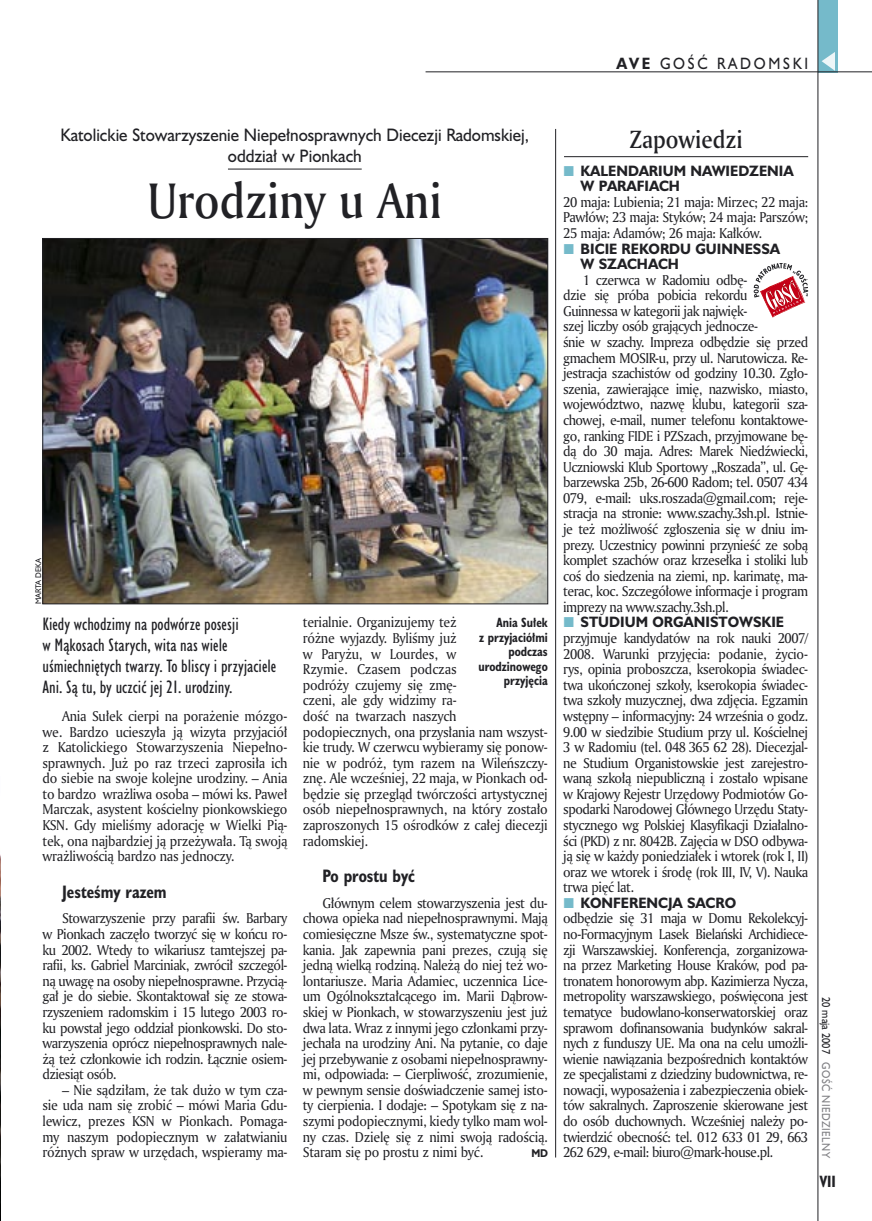
<style>
.page{position:relative;width:872px;height:1221px;background:#fff}
.page>*{position:absolute;margin:0;border:0;box-sizing:border-box;transform-origin:0 0}
._05a_tytyl_AmMd_32_pt{font:48px "Amerigo Md PL";color:#212125;scale:.9 1}
._05d_tytyl_Kronika_AmMd_16_pt{font:24px "Amerigo Md PL";color:#212125;scale:.9 1}
._06-4_lead_lokal_HuCn_11_pt{font:16.5px/21px "Humanst 521 Cn PL";color:#212125}
._04-3_nadtytul_lokal{font:16.5px/21px "Humanst 521 PL";color:#212125;text-align:center;scale:.94 1}
._04_srodtytul_HuCB_11_pt{font:700 16.5px "Humanst 521 Cn PL";color:#212125;scale:.94 1}
._15b_temat_prawo{font:15px "Humanst 521 PL";letter-spacing:.2em;color:#212125;scale:.9 1}
._17_pagina_prawa{font:700 15px "Humanst 521 Cn PL";color:#212125;scale:.94 1}
._01_body_tekst{font:13.8px/15.6px "Amerigo PL";letter-spacing:-.04em;color:#212125;text-align:justify;scale:.94 1}
._01_body_tekst-2{font:13.8px/15.6px "Amerigo PL";letter-spacing:-.02em;color:#212125;scale:.94 1}
._03_body_bez_akapitu{font:700 13.8px/15.6px "Humanst 521 PL";color:#212125;scale:.94 1}
._09_podpis_zdjecia_HuCnB{font:700 12.3px/14.4px "Humanst 521 Cn PL";color:#212125;text-align:right;scale:.94 1}
._19a_data_prawa_GOSC{font:10.5px "Humanst 521 PL";letter-spacing:.05em;color:#7f7f83;scale:.9 1}
._19_data_prawa{font:10.5px "Humanst 521 PL";color:#212125;scale:.9 1}
._01_body_tekst-3{font:700 10.35px "Humanst 521 PL";color:#212125;scale:.9 1}
._09a_autor_zdjecia_Hu_5_pt{font:7.5px "Humanst 521 PL";color:#212125;scale:.94 1}
.s1{font-weight:700}
</style>
<div class="page">
<div style="left:818px;top:0;width:19px;height:72px;background:#75baca"></div>
<hr style="left:817px;top:0;width:1px;height:1220px;background:#212125">
<svg style="left:821px;top:52px;width:14px;height:19px"></svg>
<hr style="left:425px;top:72px;width:447px;height:1px;background:#212125">
<hr style="left:564px;top:156px;width:244px;height:1px;background:#212125">
<hr style="left:555px;top:129px;width:1px;height:1028px;background:#212125">
<hr style="left:228px;top:169px;width:134px;height:1px;background:#212125">
<img style="left:45px;top:240px;width:501px;height:362px">
<svg style="left:753px;top:263px;width:55px;height:54px"></svg>
<img style="left:0;top:854px;width:1px;height:366px">
<p class="_15b_temat_prawo" style="left:616px;top:53px;width:215px"><span class="s1">AVE</span> GOŚĆ RADOMSKI</p>
<p class="_04-3_nadtytul_lokal" style="left:61px;top:124px;width:500px">Katolickie Stowarzyszenie Niepełnosprawnych Diecezji Radomskiej, oddział w Pionkach</p>
<p class="_05a_tytyl_AmMd_32_pt" style="left:148px;top:168px;width:328px">Urodziny u Ani</p>
<p class="_09a_autor_zdjecia_Hu_5_pt" style="left:33px;top:604px;width:51px;rotate:-90deg">MARTA DEKA</p>
<p class="_06-4_lead_lokal_HuCn_11_pt" style="left:43px;top:613px;width:235px">Kiedy wchodzimy na podwórze posesji<br>w Mąkosach Starych, wita nas wiele uśmiechniętych twarzy. To bliscy i przyjaciele Ani. Są tu, by uczcić jej 21. urodziny.</p>
<p class="_01_body_tekst" style="left:43px;top:707px;width:262px;text-indent:20px">Ania Sułek cierpi na porażenie mózgo&shy;we. Bardzo ucieszyła ją wizyta przyjaciół z Katolickiego Stowarzyszenia Niepełno&shy;sprawnych. Już po raz trzeci zaprosiła ich do siebie na swoje kolejne urodziny. – Ania to bardzo wrażliwa osoba – mówi ks. Paweł Marczak, asystent kościelny pionkowskiego KSN. Gdy mieliśmy adorację w Wielki Pią&shy;tek, ona najbardziej ją przeżywała. Tą swoją wrażliwością bardzo nas jednoczy.</p>
<p class="_04_srodtytul_HuCB_11_pt" style="left:62px;top:880px;width:113px">Jesteśmy razem</p>
<p class="_01_body_tekst" style="left:43px;top:910px;width:262px;text-indent:20px">Stowarzyszenie przy parafii św. Barbary w Pionkach zaczęło tworzyć się w końcu ro&shy;ku 2002. Wtedy to wikariusz tamtejszej pa&shy;rafii, ks. Gabriel Marciniak, zwrócił szczegól&shy;ną uwagę na osoby niepełnosprawne. Przycią&shy;gał je do siebie. Skontaktował się ze stowa&shy;rzyszeniem radomskim i 15 lutego 2003 ro&shy;ku powstał jego oddział pionkowski. Do sto&shy;warzyszenia oprócz niepełnosprawnych nale&shy;żą też członkowie ich rodzin. Łącznie osiem&shy;dziesiąt osób.</p>
<p class="_01_body_tekst" style="left:43px;top:1081px;width:262px;text-indent:20px">– Nie sądziłam, że tak dużo w tym cza&shy;sie uda nam się zrobić – mówi Maria Gdu&shy;lewicz, prezes KSN w Pionkach. Pomaga&shy;my naszym podopiecznym w załatwianiu różnych spraw w urzędach, wspieramy ma-</p>
<p class="_01_body_tekst-2" style="left:303px;top:614px;width:262px">terialnie. Organizujemy też<br>różne wyjazdy. Byliśmy już<br>w Paryżu, w Lourdes, w<br>Rzymie. Czasem podczas<br>podróży czujemy się zmę-<br>czeni, ale gdy widzimy ra-<br>dość na twarzach naszych podopiecznych, ona przysłania nam wszyst&shy;kie trudy. W czerwcu wybieramy się ponow&shy;nie w podróż, tym razem na Wileńszczy&shy;znę. Ale wcześniej, 22 maja, w Pionkach od&shy;będzie się przegląd twórczości artystycznej osób niepełnosprawnych, na który zostało zaproszonych 15 ośrodków z całej diecezji radomskiej.</p>
<p class="_04_srodtytul_HuCB_11_pt" style="left:322px;top:864px;width:100px">Po prostu być</p>
<p class="_01_body_tekst" style="left:303px;top:894px;width:262px;text-indent:20px">Głównym celem stowarzyszenia jest du&shy;chowa opieka nad niepełnosprawnymi. Mają comiesięczne Msze św., systematyczne spot&shy;kania. Jak zapewnia pani prezes, czują się jedną wielką rodziną. Należą do niej też wo&shy;lontariusze. Maria Adamiec, uczennica Lice&shy;um Ogólnokształcącego im. Marii Dąbrow&shy;skiej w Pionkach, w stowarzyszeniu jest już dwa lata. Wraz z innymi jego członkami przy&shy;jechała na urodziny Ani. Na pytanie, co daje jej przebywanie z osobami niepełnosprawny&shy;mi, odpowiada: – Cierpliwość, zrozumienie, w pewnym sensie doświadczenie samej isto&shy;ty cierpienia. I dodaje: – Spotykam się z na&shy;szymi podopiecznymi, kiedy tylko mam wol&shy;ny czas. Dzielę się z nimi swoją radością.<br>Staram się po prostu z nimi być.</p>
<p class="_09_podpis_zdjecia_HuCnB" style="left:478px;top:615px;width:75px">Ania Sułek<br>z przyjaciółmi podczas urodzinowego przyjęcia</p>
<p class="_01_body_tekst-3" style="left:531px;top:1146px;width:20px">MD</p>
<p class="_05d_tytyl_Kronika_AmMd_16_pt" style="left:629px;top:123px;width:127px">Zapowiedzi</p>
<p class="_03_body_bez_akapitu" style="left:580px;top:162px;width:228px">KALENDARIUM NAWIEDZENIA<br>W PARAFIACH</p>
<p class="_01_body_tekst" style="left:563px;top:194px;width:262px">20 maja: Lubienia; 21 maja: Mirzec; 22 maja:<br>Pawłów; 23 maja: Styków; 24 maja: Parszów; 25 maja: Adamów; 26 maja: Kałków.</p>
<p class="_03_body_bez_akapitu" style="left:580px;top:240px;width:214px">BICIE REKORDU GUINNESSA<br>W SZACHACH</p>
<p class="_01_body_tekst" style="left:563px;top:271px;width:262px;text-align:left;text-indent:20px">1 czerwca w Radomiu odbę-<br>dzie się próba pobicia rekordu<br>Guinnessa w kategorii jak najwięk-<br>szej liczby osób grających jednocze-<br>śnie w szachy. Impreza odbędzie się przed gmachem MOSIR-u, przy ul. Narutowicza. Re&shy;jestracja szachistów od godziny 10.30. Zgło&shy;szenia, zawierające imię, nazwisko, miasto, województwo, nazwę klubu, kategorii sza&shy;chowej, e-mail, numer telefonu kontaktowe&shy;go, ranking FIDE i PZSzach, przyjmowane bę&shy;dą do 30 maja. Adres: Marek Niedźwiecki, Uczniowski Klub Sportowy „Roszada”, ul. Gę&shy;barzewska 25b, 26-600 Radom; tel. 0507 434<br>079, e-mail: uks.roszada@gmail.com; reje&shy;stracja na stronie: www.szachy.3sh.pl. Istnie&shy;je też możliwość zgłoszenia się w dniu im&shy;prezy. Uczestnicy powinni przynieść ze sobą komplet szachów oraz krzesełka i stoliki lub coś do siedzenia na ziemi, np. karimatę, ma&shy;terac, koc. Szczegółowe informacje i program imprezy na www.szachy.3sh.pl.</p>
<p class="_03_body_bez_akapitu" style="left:580px;top:614px;width:218px">STUDIUM ORGANISTOWSKIE</p>
<p class="_01_body_tekst" style="left:563px;top:630px;width:262px">przyjmuje kandydatów na rok nauki 2007/ 2008. Warunki przyjęcia: podanie, życio&shy;rys, opinia proboszcza, kserokopia świadec&shy;twa ukończonej szkoły, kserokopia świadec&shy;twa szkoły muzycznej, dwa zdjęcia. Egzamin wstępny – informacyjny: 24 września o godz.<br>9.00 w siedzibie Studium przy ul. Kościelnej 3 w Radomiu (tel. 048 365 62 28). Diecezjal&shy;ne Studium Organistowskie jest zarejestro&shy;waną szkołą niepubliczną i zostało wpisane w Krajowy Rejestr Urzędowy Podmiotów Go&shy;spodarki Narodowej Głównego Urzędu Staty&shy;stycznego wg Polskiej Klasyfikacji Działalno&shy;ści (PKD) z nr. 8042B. Zajęcia w DSO odbywa&shy;ją się w każdy poniedziałek i wtorek (rok I, II) oraz we wtorek i środę (rok III, IV, V). Nauka trwa pięć lat.</p>
<p class="_03_body_bez_akapitu" style="left:580px;top:894px;width:167px">KONFERENCJA SACRO</p>
<p class="_01_body_tekst" style="left:563px;top:910px;width:262px">odbędzie się 31 maja w Domu Rekolekcyj&shy;no-Formacyjnym Lasek Bielański Archidiece&shy;zji Warszawskiej. Konferencja, zorganizowa&shy;na przez Marketing House Kraków, pod pa&shy;tronatem honorowym abp. Kazimierza Nycza, metropolity warszawskiego, poświęcona jest tematyce budowlano-konserwatorskiej oraz sprawom dofinansowania budynków sakral&shy;nych z funduszy UE. Ma ona na celu umożli&shy;wienie nawiązania bezpośrednich kontaktów ze specjalistami z dziedziny budownictwa, re&shy;nowacji, wyposażenia i zabezpieczenia obiek&shy;tów sakralnych. Zaproszenie skierowane jest do osób duchownych. Wcześniej należy po&shy;twierdzić obecność: tel. 012 633 01 29, 663<br>262 629, e-mail: biuro@mark-house.pl.</p>
<p class="_19_data_prawa" style="left:833px;top:996px;width:64px;rotate:90deg">20 maja 2007</p>
<p class="_19a_data_prawa_GOSC" style="left:833px;top:1062px;width:108px;rotate:90deg">GOŚĆ NIEDZIELNY</p>
<p class="_17_pagina_prawa" style="left:819px;top:1171px;width:19px">VII</p>
</div>
